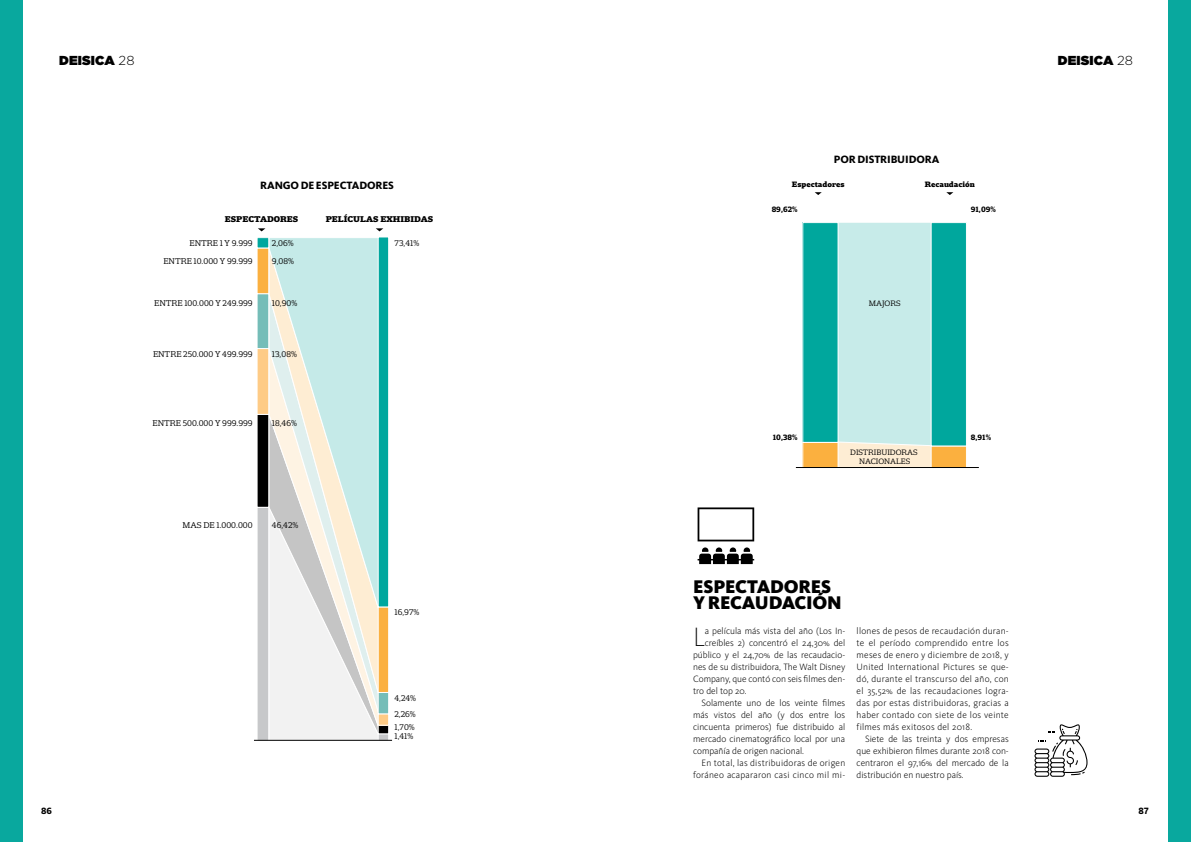
<style>
.page{position:relative;width:1191px;height:842px;background:#fff}
.page>*{position:absolute;margin:0;border:0;box-sizing:border-box;transform-origin:0 0}
.t1{font:200 27.5px "Kievit Pro";color:#000}
.t2{font:900 19px/16px "Kievit Pro";letter-spacing:-.015em;color:#000}
.t3{font:900 13px "Gotham HTF";letter-spacing:.01em;color:#000}
.t4{font:700 12px "Sueca Slab";color:#000}
.t5{font:700 11.2px "Sueca Slab";color:#000}
.t6{font:800 11px "Kievit Pro";letter-spacing:-.015em;color:#000}
.t7{font:300 9.5px/12px "Kievit Pro";color:#000;text-align:justify}
.t8{font:300 9.5px "Kievit Pro";letter-spacing:.025em;color:#000}
.t9{font:600 9px "Gloriola Std";color:#000}
.t10{font:8px/16.5px "Sueca Slab";color:#000}
.t11{font:800 8px "Sueca Slab";color:#000}
.t12{font:7.4px/8.9px "Sueca Slab";color:#000;text-align:center}
.t13{font:700 7.4px "Sueca Slab";color:#000}
.t14{font:800 7.4px "Sueca Slab";color:#000}
.s1{font-weight:300}
</style>
<div class="page">
<div style="left:0;top:0;width:23px;height:842px;background:#09a89e"></div>
<div style="left:1168px;top:0;width:23px;height:842px;background:#09a89e"></div>
<svg style="left:269px;top:729px;width:109px;height:11px"></svg>
<div style="left:270px;top:715px;width:108px;height:14px;background:#f2f2f2"></div>
<svg style="left:270px;top:696px;width:108px;height:19px"></svg>
<svg style="left:270px;top:611px;width:108px;height:85px"></svg>
<svg style="left:269px;top:238px;width:109px;height:373px"></svg>
<div style="left:257px;top:507px;width:12px;height:234px;background:#c7c8ca"></div>
<div style="left:257px;top:507px;width:12px;height:234px;border:1px solid #fff"></div>
<div style="left:257px;top:414px;width:12px;height:93px;background:#000"></div>
<div style="left:257px;top:348px;width:12px;height:66px;background:#fecb86"></div>
<div style="left:257px;top:348px;width:12px;height:67px;border:1px solid #fff"></div>
<div style="left:257px;top:294px;width:12px;height:54px;background:#75bdb8"></div>
<div style="left:257px;top:293px;width:12px;height:56px;border:1px solid #fff"></div>
<div style="left:257px;top:248px;width:12px;height:46px;background:#fbb040"></div>
<div style="left:257px;top:247px;width:12px;height:47px;border:1px solid #fff"></div>
<div style="left:257px;top:238px;width:12px;height:10px;background:#00a79e"></div>
<div style="left:257px;top:237px;width:12px;height:11px;border:1px solid #fff"></div>
<div style="left:378px;top:734px;width:10px;height:7px;background:#c7c8ca"></div>
<div style="left:378px;top:733px;width:11px;height:8px;border:1px solid #fff"></div>
<div style="left:378px;top:725px;width:10px;height:9px;background:#000"></div>
<div style="left:378px;top:725px;width:11px;height:9px;border:1px solid #fff"></div>
<div style="left:378px;top:714px;width:10px;height:11px;background:#fecb86"></div>
<div style="left:378px;top:713px;width:11px;height:13px;border:1px solid #fff"></div>
<div style="left:378px;top:692px;width:10px;height:22px;background:#75bdb8"></div>
<div style="left:378px;top:692px;width:11px;height:22px;border:1px solid #fff"></div>
<div style="left:378px;top:607px;width:10px;height:85px;background:#fbb040"></div>
<div style="left:378px;top:606px;width:11px;height:87px;border:1px solid #fff"></div>
<div style="left:378px;top:237px;width:10px;height:370px;background:#00a79e"></div>
<div style="left:378px;top:236px;width:11px;height:371px;border:1px solid #fff"></div>
<svg style="left:258px;top:228px;width:7px;height:3px"></svg>
<svg style="left:376px;top:228px;width:7px;height:3px"></svg>
<hr style="left:254px;top:740px;width:138px;height:1px;background:#000">
<svg style="left:838px;top:222px;width:92px;height:245px"></svg>
<svg style="left:815px;top:192px;width:6px;height:3px"></svg>
<svg style="left:946px;top:192px;width:7px;height:3px"></svg>
<div style="left:802px;top:442px;width:36px;height:26px;background:#fbb03f"></div>
<div style="left:931px;top:446px;width:35px;height:22px;background:#fbb03f"></div>
<div style="left:930px;top:445px;width:37px;height:23px;border:1px solid #fff"></div>
<div style="left:802px;top:223px;width:36px;height:219px;background:#00a79d"></div>
<div style="left:931px;top:223px;width:35px;height:223px;background:#00a79d"></div>
<div style="left:930px;top:222px;width:37px;height:224px;border:1px solid #fff"></div>
<hr style="left:796px;top:467px;width:182px;height:1px;background:#000">
<svg style="left:697px;top:507px;width:57px;height:34px"></svg>
<svg style="left:697px;top:547px;width:57px;height:17px"></svg>
<svg style="left:1034px;top:724px;width:53px;height:53px"></svg>
<h3 class="t3" style="left:59px;top:53px;width:77px">DEISICA <span class="s1">28</span></h3>
<h3 class="t3" style="left:1057px;top:53px;width:77px">DEISICA <span class="s1">28</span></h3>
<p class="t4" style="left:226px;top:175px;width:182px">RANGO DE ESPECTADORES</p>
<p class="t6" style="left:260px;top:179px;width:135px">RANGO DE ESPECTADORES</p>
<p class="t11" style="left:225px;top:214px;width:75px">ESPECTADORES</p>
<p class="t11" style="left:326px;top:214px;width:109px">PELÍCULAS EXHIBIDAS</p>
<p class="t10" style="left:189px;top:235px;width:65px">ENTRE 1 Y 9.999</p>
<p class="t10" style="left:163px;top:253px;width:91px">ENTRE 10.000 Y 99.999</p>
<p class="t10" style="left:154px;top:294px;width:100px">ENTRE 100.000 Y 249.999</p>
<p class="t10" style="left:272px;top:235px;width:23px">2,06%</p>
<p class="t10" style="left:272px;top:253px;width:24px">9,08%</p>
<p class="t10" style="left:272px;top:294px;width:27px">10,90%</p>
<p class="t10" style="left:394px;top:235px;width:26px">73,41%</p>
<p class="t10" style="left:153px;top:346px;width:101px">ENTRE 250.000 Y 499.999</p>
<p class="t10" style="left:272px;top:346px;width:26px">13,08%</p>
<p class="t10" style="left:153px;top:415px;width:101px">ENTRE 500.000 Y 999.999</p>
<p class="t10" style="left:272px;top:415px;width:27px">18,46%</p>
<p class="t10" style="left:182px;top:516px;width:72px">MAS DE 1.000.000</p>
<p class="t10" style="left:272px;top:516px;width:28px">46,42%</p>
<p class="t10" style="left:394px;top:604px;width:26px">16,97%</p>
<p class="t10" style="left:394px;top:689px;width:23px">4,24%<br>2,26%</p>
<p class="t10" style="left:394px;top:722px;width:22px;line-height:9.1px">1,70%<br>1,41%</p>
<p class="t6" style="left:834px;top:153px;width:107px">POR DISTRIBUIDORA</p>
<p class="t5" style="left:818px;top:157px;width:134px">POR DISTRIBUIDORA</p>
<p class="t14" style="left:791px;top:179px;width:54px">Espectadores</p>
<p class="t14" style="left:925px;top:179px;width:51px">Recaudación</p>
<p class="t13" style="left:771px;top:205px;width:27px">89,62%</p>
<p class="t13" style="left:971px;top:205px;width:27px">91,09%</p>
<p class="t13" style="left:773px;top:432px;width:26px">10,38%</p>
<p class="t12" style="left:869px;top:298px;width:33px">MAJORS</p>
<p class="t12" style="left:850px;top:448px;width:69px">DISTRIBUIDORAS<br>NACIONALES</p>
<p class="t13" style="left:971px;top:432px;width:22px">8,91%</p>
<h2 class="t2" style="left:693px;top:578px;width:150px">ESPECTADORES<br>Y RECAUDACIÓN</h2>
<p class="t12" style="left:739px;top:595px;width:78px">20TH CENTURY FOX</p>
<p class="t12" style="left:757px;top:628px;width:61px">WARNER BROS.</p>
<p class="t12" style="left:750px;top:660px;width:67px">BF + PARIS FILMS</p>
<h1 class="t1" style="left:693px;top:620px;width:14px">L</h1>
<p class="t7" style="left:704px;top:625px;width:142px">a película más vista del año (Los In-</p>
<p class="t7" style="left:856px;top:625px;width:154px">llones de pesos de recaudación duran&shy;te el período comprendido entre los meses de enero y diciembre de 2018, y United International Pictures se que&shy;dó, durante el transcurso del año, con el 35,52% de las recaudaciones logra&shy;das por estas distribuidoras, gracias a haber contado con siete de los veinte filmes más exitosos del 2018.</p>
<p class="t7" style="left:856px;top:733px;width:154px;text-indent:9px">Siete de las treinta y dos empresas que exhibieron filmes durante 2018 con&shy;centraron el 97,16% del mercado de la distribución en nuestro país.</p>
<p class="t12" style="left:881px;top:628px;width:33px">5.316.524</p>
<p class="t7" style="left:704px;top:637px;width:142px">creíbles 2) concentró el 24,30% del</p>
<p class="t7" style="left:693px;top:649px;width:154px">público y el 24,70% de las recaudacio-</p>
<p class="t7" style="left:693px;top:661px;width:154px">nes de su distribuidora, The Walt Disney</p>
<p class="t7" style="left:693px;top:673px;width:154px">Company, que contó con seis filmes den-</p>
<p class="t7" style="left:693px;top:685px;width:55px">tro del top 20.</p>
<p class="t7" style="left:701px;top:697px;width:145px">Solamente uno de los veinte filmes</p>
<p class="t7" style="left:693px;top:709px;width:154px">más vistos del año (y dos entre los</p>
<p class="t7" style="left:693px;top:721px;width:154px">cincuenta primeros) fue distribuido al</p>
<p class="t7" style="left:693px;top:733px;width:154px">mercado cinematográfico local por una</p>
<p class="t7" style="left:693px;top:745px;width:112px">compañía de origen nacional.</p>
<p class="t8" style="left:701px;top:757px;width:145px">En total, las distribuidoras de origen</p>
<p class="t8" style="left:693px;top:769px;width:154px">foráneo acapararon casi cinco mil mi-</p>
<p class="t12" style="left:841px;top:661px;width:33px">1.688.257</p>
<p class="t12" style="left:751px;top:725px;width:66px">DIAMOND FILMS</p>
<p class="t12" style="left:781px;top:758px;width:37px">DIGICINE</p>
<p class="t12" style="left:828px;top:758px;width:28px">416.244</p>
<p class="t9" style="left:41px;top:804px;width:12px">86</p>
<p class="t9" style="left:1138px;top:804px;width:11px">87</p>
</div>
